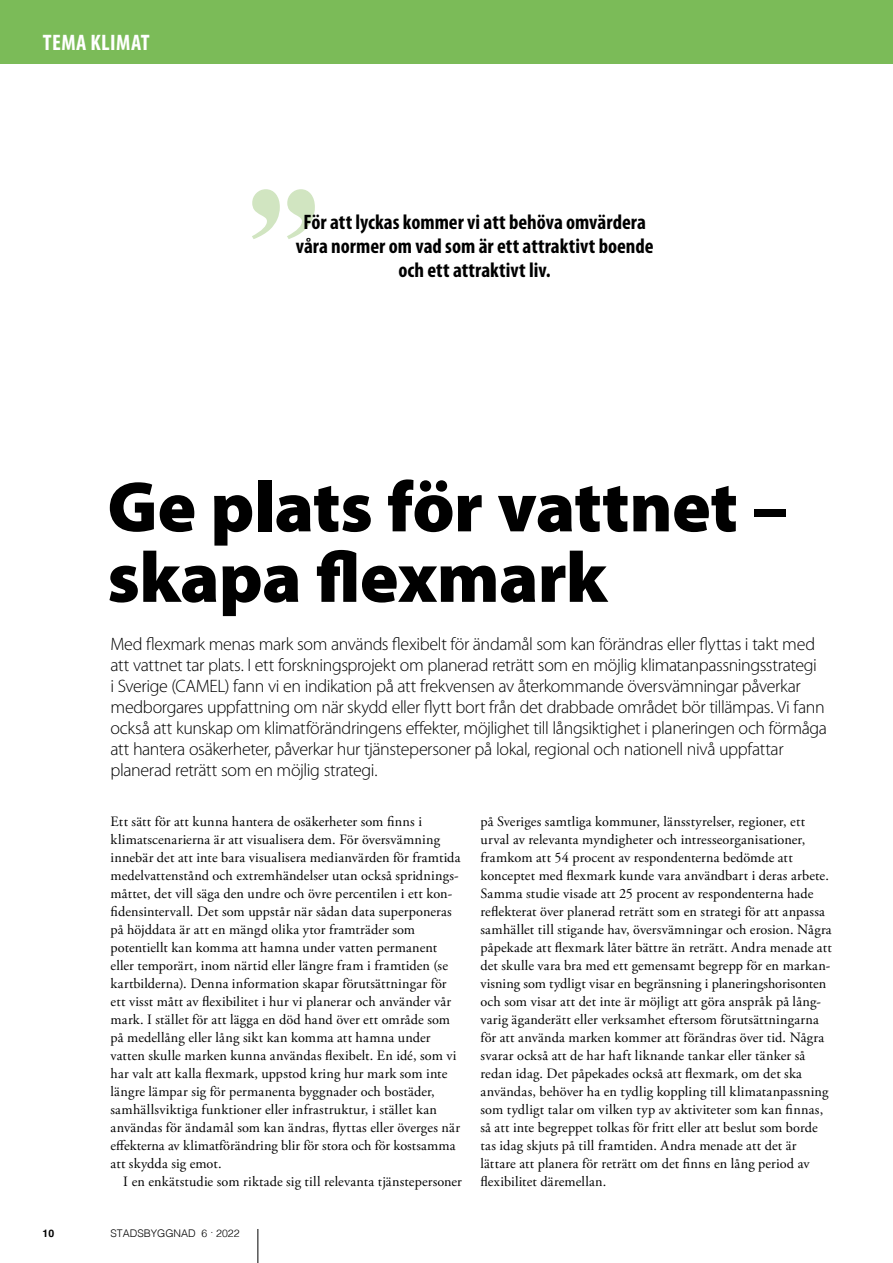
<style>
.page{position:relative;width:893px;height:1263px;background:#fff}
.page>*{position:absolute;margin:0;border:0;box-sizing:border-box;transform-origin:0 0}
.t1{font:900 72px/70.5px "Myriad Pro";letter-spacing:-.005em;color:#000}
.t2{font:700 condensed 22.5px "Myriad Pro";letter-spacing:.02em;color:#fff}
.t3{font:700 condensed 21px/24px "Myriad Pro";color:#000;text-align:center}
.t4{font:300 18px/21px "Myriad Pro";letter-spacing:-.025em;color:#000}
.t5{font:14.25px/18px "Adobe Garamond Pro";letter-spacing:.01em;color:#000}
.t6{font:300 10.5px "Helvetica";color:#000}
.t7{font:700 10.5px "Helvetica";color:#000}
</style>
<div class="page">
<div style="left:0;top:0;width:893px;height:64px;background:#7bbb58"></div>
<hr style="left:258px;top:1229px;width:1px;height:34px;background:#000">
<svg style="left:287px;top:189px;width:28px;height:50px"></svg>
<svg style="left:252px;top:189px;width:28px;height:50px"></svg>
<h2 class="t2" style="left:43px;top:30px;width:108px">TEMA KLIMAT</h2>
<h3 class="t3" style="left:296px;top:210px;width:359px">För att lyckas kommer vi att behöva omvärdera våra normer om vad som är ett attraktivt boende och ett attraktivt liv.</h3>
<p class="t1" style="left:107px;top:472px;width:682px">Ge plats för vattnet – skapa fexmark</p>
<h4 class="t4" style="left:111px;top:634px;width:718px">Med fexmark menas mark som används fexibelt för ändamål som kan förändras eller fyttas i takt med att vattnet tar plats. I ett forskningsprojekt om planerad reträtt som en möjlig klimatanpassningsstrategi<br>i Sverige (CAMEL) fann vi en indikation på att frekvensen av återkommande översvämningar påverkar medborgares uppfattning om när skydd eller fytt bort från det drabbade området bör tillämpas. Vi fann också att kunskap om klimatförändringens efekter, möjlighet till långsiktighet i planeringen och förmåga att hantera osäkerheter, påverkar hur tjänstepersoner på lokal, regional och nationell nivå uppfattar planerad reträtt som en möjlig strategi.</h4>
<p class="t5" style="left:111px;top:813px;width:352px">Ett sätt för att kunna hantera de osäkerheter som fnns i klimatscenarierna är att visualisera dem. För översvämning innebär det att inte bara visualisera medianvärden för framtida medelvattenstånd och extremhändelser utan också spridnings&shy;måttet, det vill säga den undre och övre percentilen i ett kon&shy;fdensintervall. Det som uppstår när sådan data superponeras på höjddata är att en mängd olika ytor framträder som potentiellt kan komma att hamna under vatten permanent eller temporärt, inom närtid eller längre fram i framtiden (se kartbilderna). Denna information skapar förutsättningar för ett visst mått av fexibilitet i hur vi planerar och använder vår mark. I stället för att lägga en död hand över ett område som på medellång eller lång sikt kan komma att hamna under vatten skulle marken kunna användas fexibelt. En idé, som vi har valt att kalla fexmark, uppstod kring hur mark som inte längre lämpar sig för permanenta byggnader och bostäder, samhällsviktiga funktioner eller infrastruktur, i stället kan användas för ändamål som kan ändras, fyttas eller överges när efekterna av klimatförändring blir för stora och för kostsamma att skydda sig emot.</p>
<p class="t5" style="left:123px;top:1173px;width:340px">I en enkätstudie som riktade sig till relevanta tjänstepersoner</p>
<p class="t5" style="left:480px;top:813px;width:353px">på Sveriges samtliga kommuner, länsstyrelser, regioner, ett urval av relevanta myndigheter och intresseorganisationer, framkom att 54 procent av respondenterna bedömde att konceptet med fexmark kunde vara användbart i deras arbete.<br>Samma studie visade att 25 procent av respondenterna hade refekterat över planerad reträtt som en strategi för att anpassa samhället till stigande hav, översvämningar och erosion. Några påpekade att fexmark låter bättre än reträtt. Andra menade att det skulle vara bra med ett gemensamt begrepp för en markan&shy;visning som tydligt visar en begränsning i planeringshorisonten och som visar att det inte är möjligt att göra anspråk på lång&shy;varig äganderätt eller verksamhet eftersom förutsättningarna för att använda marken kommer att förändras över tid. Några svarar också att de har haft liknande tankar eller tänker så redan idag. Det påpekades också att fexmark, om det ska användas, behöver ha en tydlig koppling till klimatanpassning som tydligt talar om vilken typ av aktiviteter som kan fnnas, så att inte begreppet tolkas för fritt eller att beslut som borde tas idag skjuts på till framtiden. Andra menade att det är lättare att planera för reträtt om det fnns en lång period av fexibilitet däremellan.</p>
<p class="t7" style="left:43px;top:1227px;width:13px">10</p>
<p class="t6" style="left:111px;top:1224px;width:130px">STADSBYGGNAD 6 · 2022</p>
</div>
